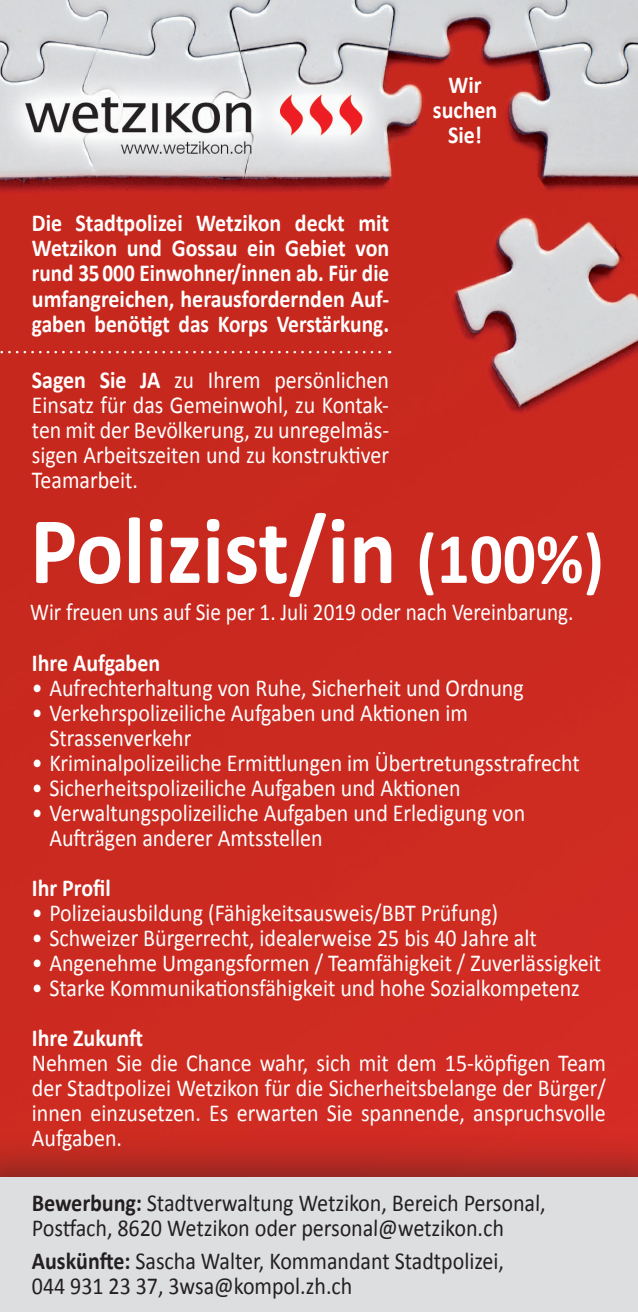
<style>
.page{position:relative;width:638px;height:1312px;background:#fff}
.page>*{position:absolute;margin:0;border:0;box-sizing:border-box;transform-origin:0 0}
.t1{font:700 96.25px "Calibri";color:#fff;scale:.92 1}
.t2{font:24.5px/25px "Calibri";color:#fff;text-align:justify;scale:.9 1}
.t3{font:700 24.5px/25px "Calibri";color:#fff;text-align:justify;scale:.9 1}
.t4{font:24.5px/25px "Calibri";color:#231f20;scale:.9 1}
.t5{font:24.5px "Calibri";color:#fff;scale:.87 1}
.s1{font-weight:700}
.s2{font-size:72.5px}
</style>
<div class="page">
<img style="left:0;top:0;width:638px;height:1130px">
<div style="left:0;top:1130px;width:638px;height:181px;background:#231f20;opacity:.5"></div>
<div style="left:0;top:1176px;width:638px;height:135px;background:#dddee0"></div>
<svg style="left:0;top:351px;width:390px;height:2px"></svg>
<p class="t3" style="left:32px;top:209px;width:398px">Die Stadtpolizei Wetzikon deckt mit Wetzikon und Gossau ein Gebiet von rund 35 000 Einwohner/innen ab. Für die umfangreichen, herausfordernden Auf&shy;gaben benötigt das Korps Verstärkung.</p>
<p class="t2" style="left:32px;top:365px;width:398px"><span class="s1">Sagen Sie JA</span> zu Ihrem persönlichen Einsatz für das Gemeinwohl, zu Kontak&shy;ten mit der Bevölkerung, zu unregelmäs&shy;sigen Arbeitszeiten und zu konstruktiver Teamarbeit.</p>
<p class="t3" style="left:433px;top:71px;width:73px;text-align:center">Wir suchen<br>Sie!</p>
<h1 class="t1" style="left:30px;top:491px;width:625px">Polizist/in <span class="s2">(100%)</span></h1>
<p class="t5" style="left:30px;top:597px;width:626px">Wir freuen uns auf Sie per 1. Juli 2019 oder nach Vereinbarung.</p>
<p class="t3" style="left:32px;top:648px;width:144px">Ihre Aufgaben</p>
<p class="t2" style="left:32px;top:673px;width:548px">• Aufrechterhaltung von Ruhe, Sicherheit und Ordnung</p>
<p class="t2" style="left:49px;top:698px;width:466px;text-indent:-18px">• Verkehrspolizeiliche Aufgaben und Aktionen im<br>Strassenverkehr</p>
<p class="t2" style="left:32px;top:748px;width:610px">• Kriminalpolizeiliche Ermittlungen im Übertretungsstrafrecht</p>
<p class="t2" style="left:32px;top:773px;width:478px">• Sicherheitspolizeiliche Aufgaben und Aktionen</p>
<p class="t2" style="left:49px;top:798px;width:530px;text-indent:-18px">• Verwaltungspolizeiliche Aufgaben und Erledigung von<br>Aufträgen anderer Amtsstellen</p>
<p class="t3" style="left:32px;top:873px;width:89px">Ihr Profil</p>
<p class="t2" style="left:32px;top:898px;width:519px">• Polizeiausbildung (Fähigkeitsausweis/BBT Prüfung)</p>
<p class="t2" style="left:32px;top:923px;width:562px">• Schweizer Bürgerrecht, idealerweise 25 bis 40 Jahre alt</p>
<p class="t2" style="left:32px;top:948px;width:634px">• Angenehme Umgangsformen / Teamfähigkeit / Zuverlässigkeit</p>
<p class="t2" style="left:32px;top:973px;width:610px">• Starke Kommunikationsfähigkeit und hohe Sozialkompetenz</p>
<p class="t3" style="left:32px;top:1023px;width:125px">Ihre Zukunft</p>
<p class="t2" style="left:32px;top:1048px;width:639px">Nehmen Sie die Chance wahr, sich mit dem 15-köpfigen Team der Stadtpolizei Wetzikon für die Sicherheitsbelange der Bürger/ innen einzusetzen. Es erwarten Sie spannende, anspruchsvolle Aufgaben.</p>
<p class="t4" style="left:32px;top:1188px;width:573px"><span class="s1">Bewerbung:</span> Stadtverwaltung Wetzikon, Bereich Personal,<br>Postfach, 8620 Wetzikon oder personal@wetzikon.ch</p>
<p class="t4" style="left:32px;top:1246px;width:526px"><span class="s1">Auskünfte:</span> Sascha Walter, Kommandant Stadtpolizei,<br>044 931 23 37, 3wsa@kompol.zh.ch</p>
</div>
